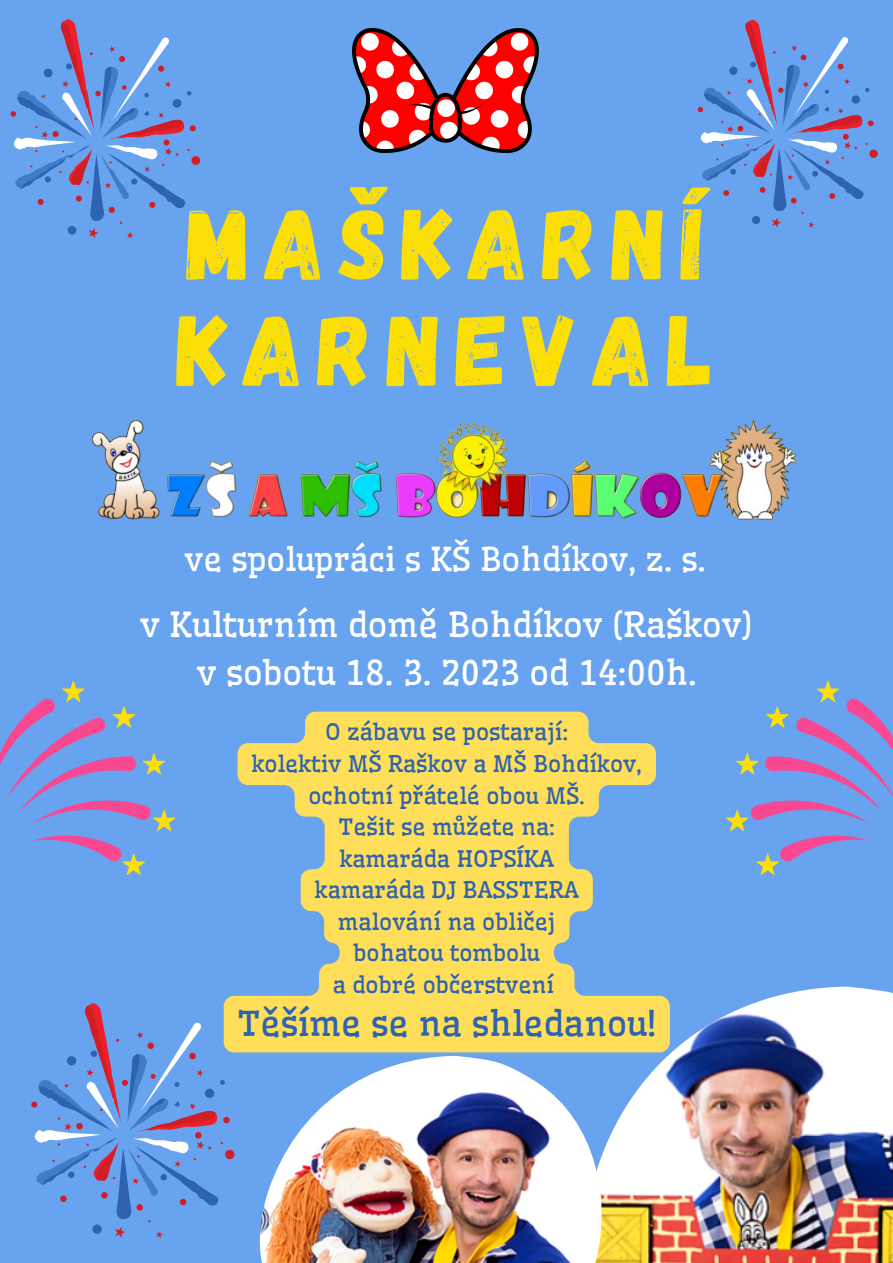
<style>
.page{position:relative;width:893px;height:1263px;background:#67a3ef}
.page>*{position:absolute;margin:0;border:0;box-sizing:border-box;transform-origin:0 0}
.t1{font:100.57px/106.4px "Gagalin";letter-spacing:.145em;color:#fbdf07}
.t2{font:34.5px "Wellfleet";color:#2d63b1}
.t3{font:33.75px/47.2px "Wellfleet";color:#fff;text-align:center}
.t4{font:32.25px "Wellfleet";color:#fff}
.t5{font:22.5px/31.5px "Wellfleet";color:#2d63b1;text-align:center}
</style>
<div class="page">
<img style="left:582px;top:986px;width:311px;height:277px">
<img style="left:259px;top:1056px;width:345px;height:207px">
<svg style="left:11px;top:19px;width:189px;height:220px"></svg>
<svg style="left:697px;top:19px;width:180px;height:209px"></svg>
<svg style="left:0;top:680px;width:176px;height:195px"></svg>
<img style="left:91px;top:419px;width:706px;height:101px">
<img style="left:352px;top:28px;width:186px;height:124px">
<svg style="left:225px;top:712px;width:445px;height:340px;fill:#ffde59"></svg>
<svg style="left:726px;top:680px;width:167px;height:195px"></svg>
<svg style="left:31px;top:1006px;width:203px;height:232px"></svg>
<h1 class="t1" style="left:177px;top:186px;width:537px">MAŠKARNÍ<br>KARNEVAL</h1>
<h3 class="t4" style="left:185px;top:540px;width:522px">ve spolupráci s KŠ Bohdíkov, z. s.</h3>
<h3 class="t3" style="left:140px;top:602px;width:614px">v Kulturním domě Bohdíkov (Raškov) v sobotu 18. 3. 2023 od 14:00h.</h3>
<p class="t5" style="left:251px;top:716px;width:392px">O zábavu se postarají:<br>kolektiv MŠ Raškov a MŠ Bohdíkov, ochotní přátelé obou MŠ.<br>Tešit se můžete na:<br>kamaráda HOPSÍKA<br>kamaráda DJ BASSTERA<br>malování na obličej<br>bohatou tombolu<br>a dobré občerstvení</p>
<h2 class="t2" style="left:237px;top:1002px;width:420px">Těšíme se na shledanou!</h2>
</div>
